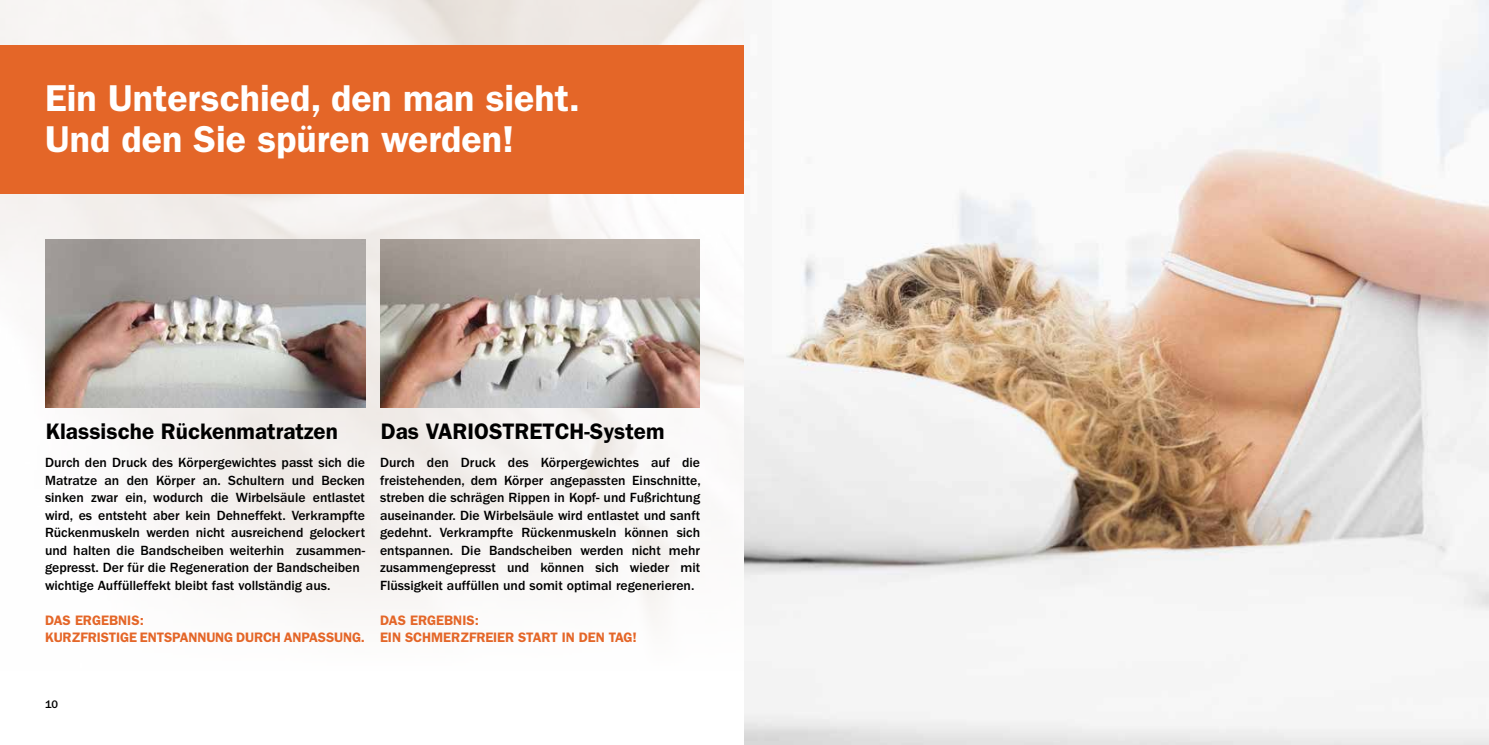
<style>
.page{position:relative;width:1489px;height:745px;background:#fff}
.page>*{position:absolute;margin:0;border:0;box-sizing:border-box;transform-origin:0 0}
.t1{font:600 37.5px/41.2px "ITC Franklin Gothic Std";color:#fff}
.t2{font:600 22.5px "ITC Franklin Gothic Std";color:#000}
.t3{font:500 13.75px/17.5px "ITC Franklin Gothic Std";color:#000}
.t4{font:600 13.75px/17.5px "ITC Franklin Gothic Std";letter-spacing:-.01em;color:#e46628}
.t5{font:500 11.25px "ITC Franklin Gothic Std";color:#000}
</style>
<div class="page">
<img style="left:0;top:0;width:744px;height:619px">
<div style="left:0;top:45px;width:1488px;height:149px;background:#e46628"></div>
<img style="left:46px;top:239px;width:319px;height:168px">
<img style="left:380px;top:239px;width:319px;height:168px">
<img style="left:744px;top:0;width:744px;height:744px">
<h1 class="t1" style="left:45px;top:77px;width:536px">Ein Unterschied, den man sieht.<br>Und den Sie spüren werden!</h1>
<h2 class="t2" style="left:46px;top:417px;width:294px">Klassische Rückenmatratzen</h2>
<h2 class="t2" style="left:381px;top:417px;width:285px">Das VARIOSTRETCH-System</h2>
<p class="t3" style="left:45px;top:453px;width:321px">Durch den Druck des Körpergewichtes passt sich die Matratze an den Körper an. Schultern und Becken sinken zwar ein, wodurch die Wirbelsäule entlastet wird, es entsteht aber kein Dehneffekt. Verkrampfte Rückenmuskeln werden nicht ausreichend gelockert und halten die Bandscheiben weiterhin zusammen&shy;gepresst. Der für die Regeneration der Bandscheiben wichtige Auffülleffekt bleibt fast vollständig aus.</p>
<p class="t4" style="left:45px;top:611px;width:321px">DAS ERGEBNIS:<br>KURZFRISTIGE ENTSPANNUNG DURCH ANPASSUNG.</p>
<p class="t3" style="left:380px;top:453px;width:322px;text-align:justify">Durch den Druck des Körpergewichtes auf die freistehenden, dem Körper angepassten Einschnitte, streben die schrägen Rippen in Kopf- und Fußrichtung auseinander. Die Wirbelsäule wird entlastet und sanft gedehnt. Verkrampfte Rückenmuskeln können sich entspannen. Die Bandscheiben werden nicht mehr zusammengepresst und können sich wieder mit Flüssigkeit auffüllen und somit optimal regenerieren.</p>
<p class="t4" style="left:380px;top:611px;width:258px">DAS ERGEBNIS:<br>EIN SCHMERZFREIER START IN DEN TAG!</p>
<p class="t5" style="left:45px;top:697px;width:15px">10</p>
</div>
